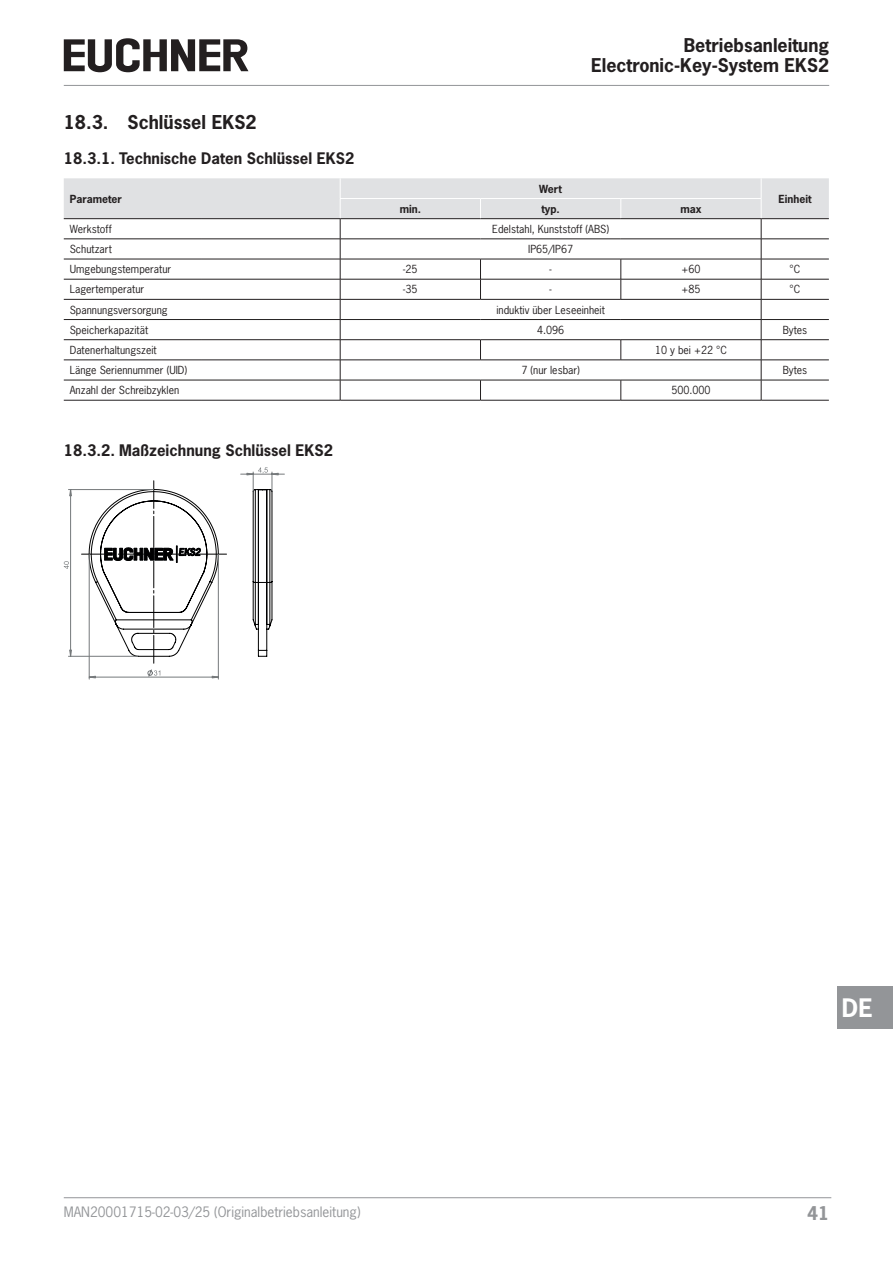
<style>
.page{position:relative;width:893px;height:1263px;background:#fff}
.page>*{position:absolute;margin:0;border:0;box-sizing:border-box;transform-origin:0 0}
.t1{font:700 24px "News Gothic Std";color:#fff}
.t2{font:700 18px "News Gothic Std";color:#231f20}
.t3{font:700 17.85px/20.2px "News Gothic Std";color:#231f20;text-align:right}
.t4{font:700 17.85px "News Gothic Std";color:#939598}
.t5{font:700 15px "News Gothic Std";color:#231f20}
.t6{font:13.5px "News Gothic Std";color:#939598}
.tablebodyleft{font:10.5px "News Gothic Std";color:#231f20}
.tablebodycentred{font:10.5px "News Gothic Std";color:#231f20}
.tableheadcentered{font:700 10.5px "News Gothic Std";color:#231f20}
.tableheadleft{font:700 10.5px "News Gothic Std";color:#231f20}
</style>
<div class="page">
<hr style="left:64px;top:85px;width:765px;height:1px;background:#939598">
<hr style="left:64px;top:1197px;width:767px;height:1px;background:#939598">
<svg style="left:64px;top:38px;width:184px;height:34px"></svg>
<div style="left:838px;top:986px;width:55px;height:43px;background:#939598"></div>
<hr style="left:64px;top:400px;width:138px;height:1px;background:#231f20">
<hr style="left:202px;top:400px;width:138px;height:1px;background:#231f20">
<hr style="left:340px;top:400px;width:140px;height:1px;background:#231f20">
<hr style="left:480px;top:400px;width:141px;height:1px;background:#231f20">
<hr style="left:621px;top:400px;width:140px;height:1px;background:#231f20">
<hr style="left:761px;top:400px;width:68px;height:1px;background:#231f20">
<svg style="left:64px;top:178px;width:765px;height:222px"></svg>
<hr style="left:218px;top:554px;width:1px;height:125px;background:#75797b">
<hr style="left:89px;top:554px;width:1px;height:125px;background:#75797b">
<svg style="left:64px;top:467px;width:220px;height:211px"></svg>
<p class="t2" style="left:64px;top:110px;width:195px">18.3. Schlüssel EKS2</p>
<p class="t5" style="left:64px;top:148px;width:292px">18.3.1. Technische Daten Schlüssel EKS2</p>
<p class="tableheadleft" style="left:70px;top:192px;width:54px">Parameter</p>
<h3 class="t3" style="left:591px;top:34px;width:240px">Betriebsanleitung<br>Electronic-Key-System EKS2</h3>
<p class="tableheadcentered" style="left:539px;top:182px;width:24px">Wert</p>
<p class="tableheadcentered" style="left:400px;top:202px;width:23px">min.</p>
<p class="tableheadcentered" style="left:541px;top:202px;width:20px">typ.</p>
<p class="tableheadcentered" style="left:680px;top:202px;width:23px">max</p>
<p class="tableheadcentered" style="left:778px;top:192px;width:35px">Einheit</p>
<p class="tablebodyleft" style="left:70px;top:222px;width:43px">Werkstoff</p>
<p class="tablebodycentred" style="left:492px;top:222px;width:119px">Edelstahl, Kunststoff (ABS)</p>
<p class="tablebodyleft" style="left:70px;top:242px;width:44px">Schutzart</p>
<p class="tablebodycentred" style="left:528px;top:242px;width:46px">IP65/IP67</p>
<p class="tablebodyleft" style="left:70px;top:262px;width:103px">Umgebungstemperatur</p>
<p class="tablebodycentred" style="left:403px;top:262px;width:16px">‑25</p>
<p class="tablebodycentred" style="left:550px;top:262px;width:4px">-</p>
<p class="tablebodycentred" style="left:681px;top:262px;width:21px">+60</p>
<p class="tablebodycentred" style="left:790px;top:262px;width:12px">°C</p>
<p class="tablebodyleft" style="left:70px;top:283px;width:76px">Lagertemperatur</p>
<p class="tablebodycentred" style="left:403px;top:283px;width:16px">-35</p>
<p class="tablebodycentred" style="left:550px;top:283px;width:4px">-</p>
<p class="tablebodycentred" style="left:681px;top:283px;width:21px">+85</p>
<p class="tablebodycentred" style="left:790px;top:283px;width:12px">°C</p>
<p class="tablebodyleft" style="left:70px;top:303px;width:99px">Spannungsversorgung</p>
<p class="tablebodycentred" style="left:496px;top:303px;width:110px">induktiv über Leseeinheit</p>
<p class="tablebodyleft" style="left:70px;top:323px;width:80px">Speicherkapazität</p>
<p class="tablebodycentred" style="left:537px;top:323px;width:29px">4.096</p>
<p class="tablebodycentred" style="left:783px;top:323px;width:26px">Bytes</p>
<p class="tablebodyleft" style="left:70px;top:343px;width:89px">Datenerhaltungszeit</p>
<p class="tablebodycentred" style="left:655px;top:343px;width:73px">10 y bei +22 °C</p>
<p class="tablebodyleft" style="left:70px;top:363px;width:119px">Länge Seriennummer (UID)</p>
<p class="tablebodycentred" style="left:521px;top:363px;width:60px">7 (nur lesbar)</p>
<p class="tablebodycentred" style="left:783px;top:363px;width:26px">Bytes</p>
<p class="tablebodyleft" style="left:70px;top:383px;width:111px">Anzahl der Schreibzyklen</p>
<p class="tablebodycentred" style="left:671px;top:383px;width:41px">500.000</p>
<p class="t5" style="left:64px;top:440px;width:271px">18.3.2. Maßzeichnung Schlüssel EKS2</p>
<h1 class="t1" style="left:842px;top:992px;width:32px">DE</h1>
<p class="t6" style="left:64px;top:1203px;width:298px">MAN20001715-02-03/25 (Originalbetriebsanleitung)</p>
<h3 class="t4" style="left:807px;top:1201px;width:24px">41</h3>
</div>
